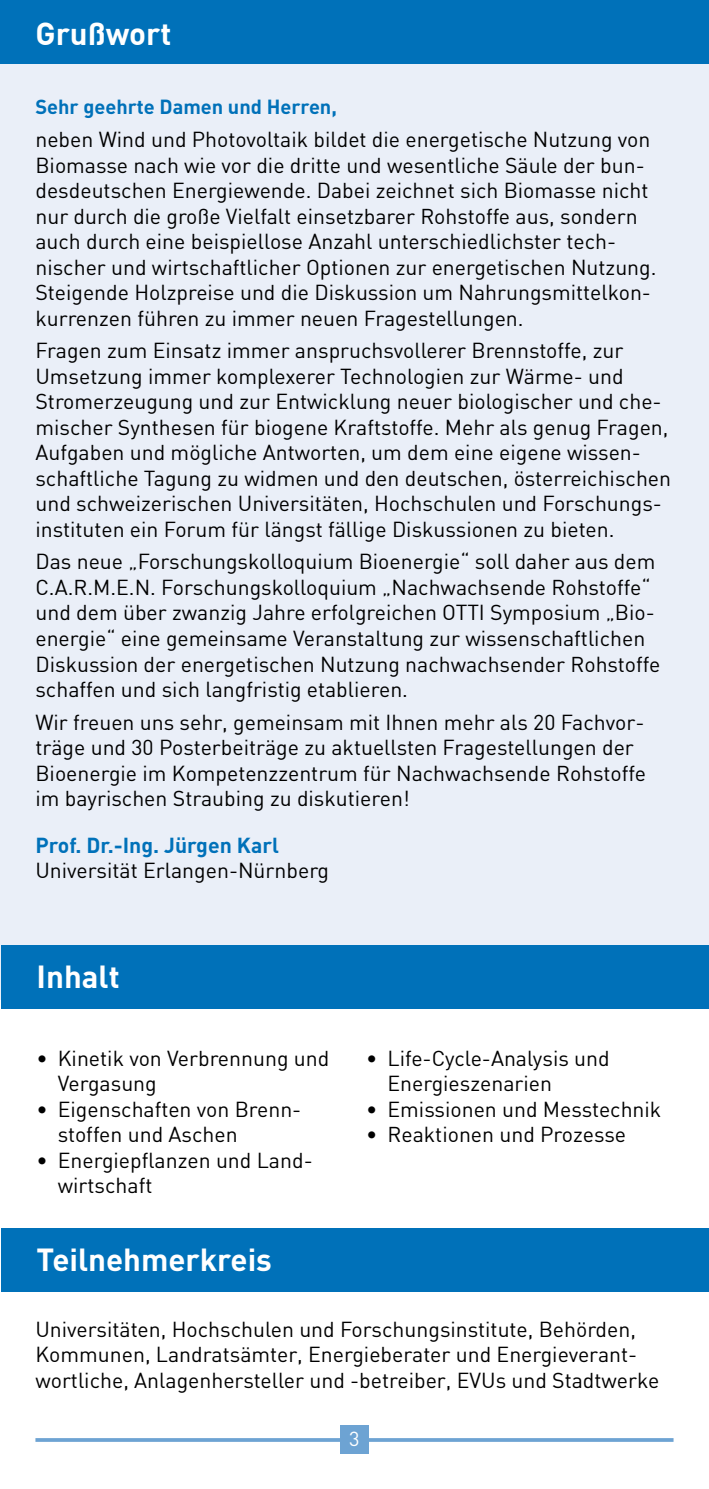
<style>
.page{position:relative;width:709px;height:1489px;background:#fff}
.page>*{position:absolute;margin:0;border:0;box-sizing:border-box;transform-origin:0 0}
.t1{font:700 31.25px "DIN";color:#fff}
.t2{font:21.25px/25.5px "DIN";color:#000}
.t3{font:700 21.25px "DIN";color:#0071b9}
.t4{font:700 20px "DIN";color:#0071b9}
.t5{font:20px "DIN";color:#fff}
</style>
<div class="page">
<div style="left:0;top:59px;width:709px;height:940px;background:#eaeff8"></div>
<svg style="left:35px;top:1438px;width:638px;height:3px;background:#72a6d4"></svg>
<div style="left:340px;top:1425px;width:29px;height:28px;background:#6da3d3"></div>
<div style="left:0;top:0;width:709px;height:64px;background:#0071b9"></div>
<div style="left:1px;top:944px;width:708px;height:64px;background:#0071b9"></div>
<div style="left:1px;top:1228px;width:708px;height:64px;background:#0071b9"></div>
<h1 class="t1" style="left:35px;top:13px;width:137px">Grußwort</h1>
<p class="t4" style="left:35px;top:94px;width:303px">Sehr geehrte Damen und Herren,</p>
<p class="t2" style="left:35px;top:126px;width:622px">neben Wind und Photovoltaik bildet die energetische Nutzung von Biomasse nach wie vor die dritte und wesentliche Säule der bun&shy;desdeutschen Energiewende. Dabei zeichnet sich Biomasse nicht nur durch die große Vielfalt einsetzbarer Rohstoffe aus, sondern auch durch eine beispiellose Anzahl unterschiedlichster tech&shy;nischer und wirtschaftlicher Optionen zur energetischen Nutzung.<br>Steigende Holzpreise und die Diskussion um Nahrungsmittelkon&shy;kurrenzen führen zu immer neuen Fragestellungen.</p>
<p class="t2" style="left:35px;top:337px;width:637px">Fragen zum Einsatz immer anspruchsvollerer Brennstoffe, zur Umsetzung immer komplexerer Technologien zur Wärme- und Stromerzeugung und zur Entwicklung neuer biologischer und che&shy;mischer Synthesen für biogene Kraftstoffe. Mehr als genug Fragen, Aufgaben und mögliche Antworten, um dem eine eigene wissen&shy;schaftliche Tagung zu widmen und den deutschen, österreichischen und schweizerischen Universitäten, Hochschulen und Forschungs&shy;instituten ein Forum für längst fällige Diskussionen zu bieten.</p>
<p class="t2" style="left:35px;top:548px;width:626px">Das neue „Forschungskolloquium Bioenergie“ soll daher aus dem C.A.R.M.E.N. Forschungskolloquium „Nachwachsende Rohstoffe“ und dem über zwanzig Jahre erfolgreichen OTTI Symposium „Bio&shy;energie“ eine gemeinsame Veranstaltung zur wissenschaftlichen Diskussion der energetischen Nutzung nachwachsender Rohstoffe schaffen und sich langfristig etablieren.</p>
<p class="t2" style="left:35px;top:708px;width:612px">Wir freuen uns sehr, gemeinsam mit Ihnen mehr als 20 Fachvor&shy;träge und 30 Posterbeiträge zu aktuellsten Fragestellungen der Bioenergie im Kompetenzzentrum für Nachwachsende Rohstoffe im bayrischen Straubing zu diskutieren!</p>
<p class="t3" style="left:35px;top:831px;width:245px">Prof. Dr.-Ing. Jürgen Karl</p>
<p class="t2" style="left:35px;top:857px;width:295px">Universität Erlangen-Nürnberg</p>
<h1 class="t1" style="left:37px;top:956px;width:85px">Inhalt</h1>
<p class="t2" style="left:58px;top:1044px;width:273px;text-indent:-21px">• Kinetik von Verbrennung und<br>Vergasung</p>
<p class="t2" style="left:58px;top:1095px;width:245px;text-indent:-21px">• Eigenschaften von Brenn&shy;stoffen und Aschen</p>
<p class="t2" style="left:58px;top:1146px;width:256px;text-indent:-21px">• Energiepflanzen und Land&shy;wirtschaft</p>
<h1 class="t1" style="left:37px;top:1239px;width:237px">Teilnehmerkreis</h1>
<p class="t2" style="left:387px;top:1044px;width:224px;text-indent:-21px">• Life-Cycle-Analysis und<br>Energieszenarien</p>
<p class="t2" style="left:366px;top:1095px;width:296px">• Emissionen und Messtechnik</p>
<p class="t2" style="left:366px;top:1121px;width:261px">• Reaktionen und Prozesse</p>
<p class="t2" style="left:35px;top:1315px;width:625px">Universitäten, Hochschulen und Forschungsinstitute, Behörden,<br>Kommunen, Landratsämter, Energieberater und Energieverant&shy;wortliche, Anlagenhersteller und -betreiber, EVUs und Stadtwerke</p>
<p class="t5" style="left:349px;top:1426px;width:12px">3</p>
</div>
